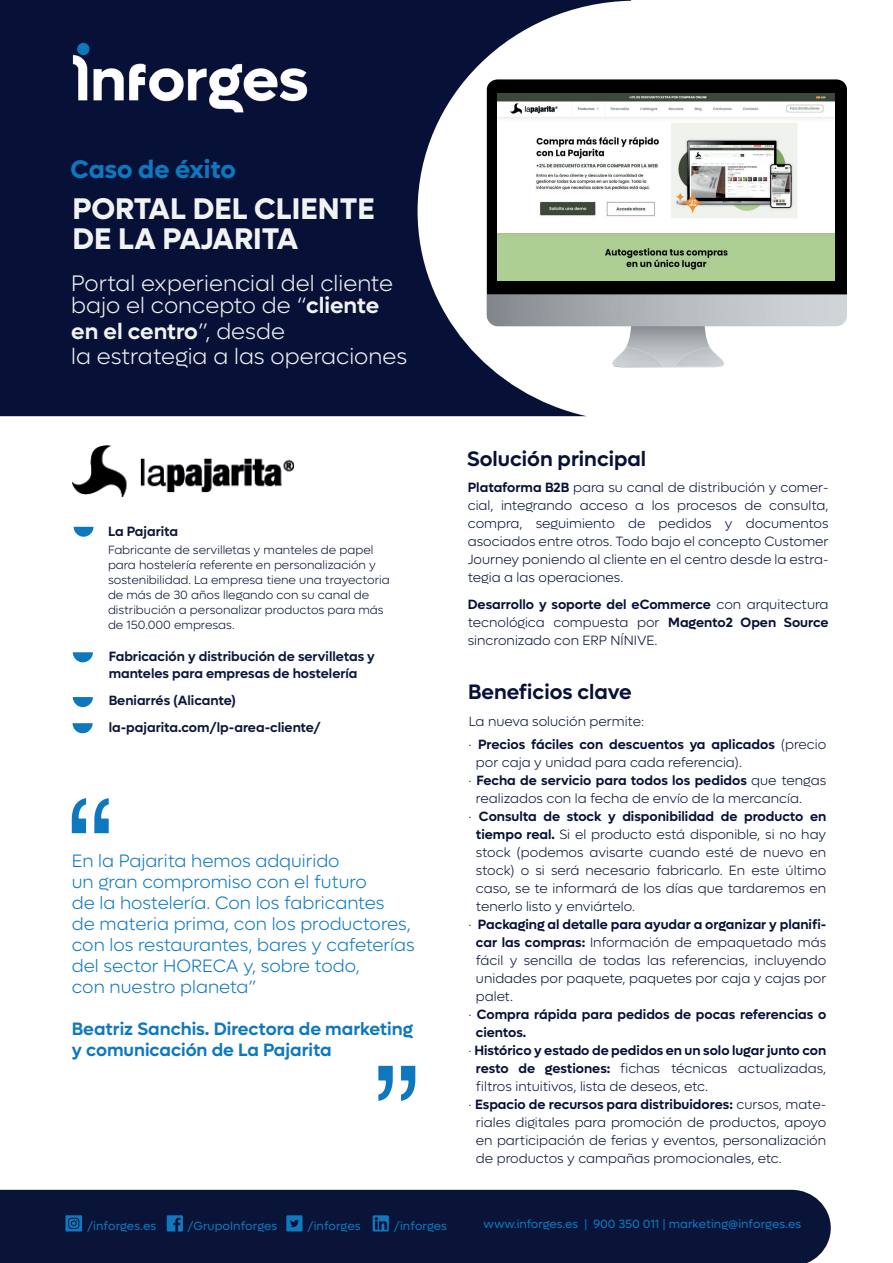
<style>
.page{position:relative;width:893px;height:1263px;background:#fff}
.page>*{position:absolute;margin:0;border:0;box-sizing:border-box;transform-origin:0 0}
.t1{font:700 30px/30px "Lufga";color:#f1f3f2}
.t2{font:700 25.5px "Lufga";color:#0d78be}
.t3{font:300 22.5px/22.5px "Lufga";color:#f1f3f2}
.t4{font:600 21px "Lufga";color:#071137}
.t5{font:300 18px/21px "Lufga";color:#0e78bf}
.t6{font:600 18px/21px "Lufga";color:#0e78bf}
.t7{font:300 13.5px/18px "Lufga";color:#071137;text-align:justify}
.t8{font:600 13.5px "Lufga";color:#071137}
.t9{font:600 13.5px/16.5px "Lufga";color:#0b163b}
.t10{font:300 12px/15px "Lufga";color:#071137}
.t11{font:12px "Lufga";letter-spacing:.005em;color:#0f78be}
.s1{font-weight:600}
.s2{font-weight:300}
</style>
<div class="page">
<svg style="left:0;top:0;width:631px;height:416px;background:#2a3353"></svg>
<svg style="left:74px;top:527px;width:19px;height:10px"></svg>
<svg style="left:73px;top:652px;width:20px;height:10px"></svg>
<svg style="left:73px;top:697px;width:20px;height:10px"></svg>
<img style="left:54px;top:35px;width:271px;height:86px">
<svg style="left:72px;top:798px;width:37px;height:35px"></svg>
<div style="left:0;top:1190px;width:831px;height:73px;background:#0a1439"></div>
<svg style="left:65px;top:1215px;width:17px;height:16px"></svg>
<svg style="left:167px;top:1215px;width:16px;height:16px"></svg>
<svg style="left:286px;top:1215px;width:17px;height:16px"></svg>
<svg style="left:373px;top:1215px;width:16px;height:16px"></svg>
<svg style="left:378px;top:1066px;width:37px;height:35px"></svg>
<svg style="left:487px;top:79px;width:360px;height:216px;background:#0a0a0b"></svg>
<svg style="left:487px;top:295px;width:360px;height:73px"></svg>
<img style="left:72px;top:446px;width:222px;height:50px">
<svg style="left:73px;top:723px;width:20px;height:10px"></svg>
<img style="left:498px;top:94px;width:337px;height:140px">
<img style="left:498px;top:234px;width:337px;height:47px">
<h2 class="t2" style="left:71px;top:154px;width:167px">Caso de éxito</h2>
<h1 class="t1" style="left:72px;top:193px;width:304px">PORTAL DEL CLIENTE<br>DE LA PAJARITA</h1>
<h3 class="t3" style="left:71px;top:272px;width:323px">Portal experiencial del cliente bajo el concepto de “<span class="s1">cliente</span></h3>
<h3 class="t3" style="left:71px;top:318px;width:337px;line-height:25.5px"><span class="s1">en el centro</span>”, desde<br>la estrategia a las operaciones</h3>
<p class="t9" style="left:108px;top:523px;width:72px">La Pajarita</p>
<p class="t10" style="left:108px;top:542px;width:283px">Fabricante de servilletas y manteles de papel para hostelería referente en personalización y sostenibilidad. La empresa tiene una trayectoria de más de 30 años llegando con su canal de distribución a personalizar productos para más de 150.000 empresas.</p>
<p class="t9" style="left:109px;top:648px;width:268px">Fabricación y distribución de servilletas y manteles para empresas de hostelería</p>
<p class="t9" style="left:109px;top:687px;width:213px;line-height:26.7px">Beniarrés (Alicante) la-pajarita.com/lp-area-cliente/</p>
<h3 class="t5" style="left:72px;top:850px;width:344px">En la Pajarita hemos adquirido<br>un gran compromiso con el futuro<br>de la hostelería. Con los fabricantes<br>de materia prima, con los productores, con los restaurantes, bares y cafeterías del sector HORECA y, sobre todo,<br>con nuestro planeta”</h3>
<h3 class="t6" style="left:72px;top:1018px;width:343px">Beatriz Sanchis. Directora de marketing y comunicación de La Pajarita</h3>
<h3 class="t4" style="left:467px;top:446px;width:181px">Solución principal</h3>
<p class="t7" style="left:468px;top:478px;width:362px"><span class="s1">Plataforma B2B</span> para su canal de distribución y comer&shy;cial, integrando acceso a los procesos de consulta, compra, seguimiento de pedidos y documentos asociados entre otros. Todo bajo el concepto Customer Journey poniendo al cliente en el centro desde la estra&shy;tegia a las operaciones.</p>
<p class="t7" style="left:468px;top:595px;width:362px"><span class="s1">Desarrollo y soporte del eCommerce</span> con arquitectura tecnológica compuesta por <span class="s1">Magento2 Open Source </span>sincronizado con ERP NÍNIVE.</p>
<h3 class="t4" style="left:468px;top:680px;width:165px">Beneficios clave</h3>
<p class="t7" style="left:469px;top:713px;width:177px">La nueva solución permite:</p>
<p class="t8" style="left:468px;top:737px;width:359px"><span class="s2">·</span> Precios fáciles con descuentos ya aplicados <span class="s2">(precio</span></p>
<p class="t7" style="left:476px;top:754px;width:268px">por caja y unidad para cada referencia).</p>
<p class="t8" style="left:468px;top:773px;width:359px"><span class="s2">·</span> Fecha de servicio para todos los pedidos <span class="s2">que tengas</span></p>
<p class="t7" style="left:476px;top:790px;width:328px">realizados con la fecha de envío de la mercancía.</p>
<p class="t8" style="left:468px;top:809px;width:359px"><span class="s2">·</span> Consulta de stock y disponibilidad de producto en</p>
<p class="t7" style="left:476px;top:826px;width:352px"><span class="s1">tiempo real.</span> Si el producto está disponible, si no hay</p>
<p class="t7" style="left:476px;top:844px;width:352px">stock (podemos avisarte cuando esté de nuevo en</p>
<p class="t7" style="left:476px;top:862px;width:352px">stock) o si será necesario fabricarlo. En este último</p>
<p class="t7" style="left:476px;top:880px;width:352px">caso, se te informará de los días que tardaremos en</p>
<p class="t7" style="left:476px;top:898px;width:161px">tenerlo listo y enviártelo.</p>
<p class="t8" style="left:468px;top:917px;width:359px"><span class="s2">·</span> Packaging al detalle para ayudar a organizar y planifi-</p>
<p class="t7" style="left:476px;top:934px;width:352px"><span class="s1">car las compras:</span> Información de empaquetado más</p>
<p class="t7" style="left:476px;top:952px;width:352px">fácil y sencilla de todas las referencias, incluyendo</p>
<p class="t7" style="left:476px;top:970px;width:352px">unidades por paquete, paquetes por caja y cajas por</p>
<p class="t7" style="left:476px;top:988px;width:39px">palet.</p>
<p class="t8" style="left:468px;top:1007px;width:359px"><span class="s2">·</span> Compra rápida para pedidos de pocas referencias o</p>
<p class="t8" style="left:476px;top:1025px;width:52px">cientos.</p>
<p class="t8" style="left:468px;top:1043px;width:359px"><span class="s2">·</span> Histórico y estado de pedidos en un solo lugar junto con</p>
<p class="t7" style="left:476px;top:1060px;width:352px"><span class="s1">resto de gestiones:</span> fichas técnicas actualizadas,</p>
<p class="t7" style="left:476px;top:1078px;width:234px">filtros intuitivos, lista de deseos, etc.</p>
<p class="t8" style="left:468px;top:1097px;width:359px"><span class="s2">·</span> Espacio de recursos para distribuidores: <span class="s2">cursos, mate-</span></p>
<p class="t7" style="left:476px;top:1114px;width:352px">riales digitales para promoción de productos, apoyo</p>
<p class="t7" style="left:476px;top:1132px;width:352px">en participación de ferias y eventos, personalización</p>
<p class="t7" style="left:476px;top:1150px;width:307px">de productos y campañas promocionales, etc.</p>
<p class="t11" style="left:87px;top:1218px;width:71px">/inforges.es</p>
<p class="t11" style="left:187px;top:1218px;width:91px">/GrupoInforges</p>
<p class="t11" style="left:308px;top:1218px;width:55px">/inforges</p>
<p class="t11" style="left:394px;top:1218px;width:55px">/inforges</p>
<p class="t11" style="left:483px;top:1217px;width:319px">www.inforges.es | 900 350 011 | marketing@inforges.es</p>
</div>
